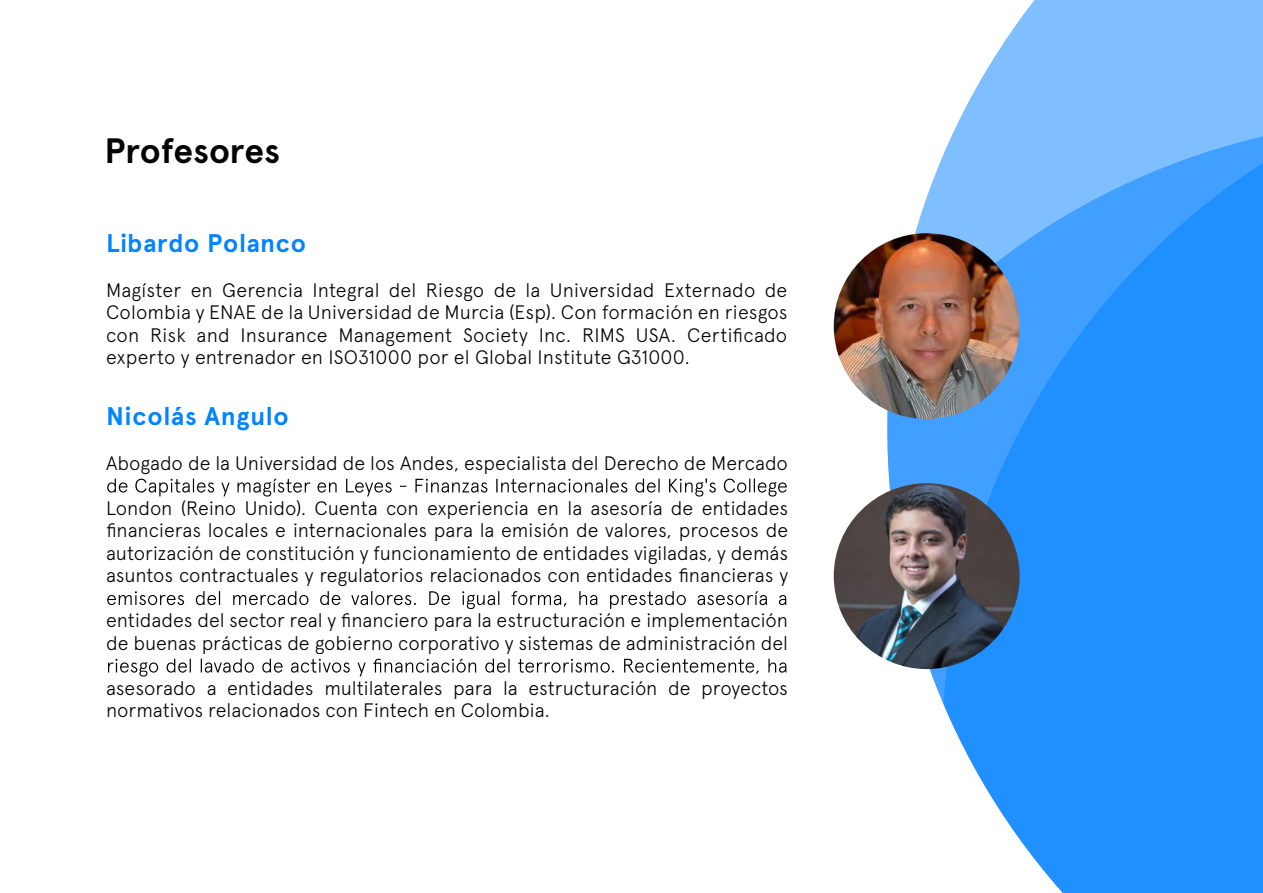
<style>
.page{position:relative;width:1263px;height:893px;background:#fff}
.page>*{position:absolute;margin:0;border:0;box-sizing:border-box;transform-origin:0 0}
.t1{font:700 35.25px "Apercu";color:#040202}
.t2{font:700 25.5px "Apercu";letter-spacing:.025em;color:#0084ff}
.t3{font:300 19.5px/22.5px "Apercu";letter-spacing:-.005em;color:#040202;text-align:justify}
</style>
<div class="page">
<svg style="left:887px;top:0;width:376px;height:893px;background:#55a9fe"></svg>
<img style="left:834px;top:233px;width:185px;height:186px;border-radius:93px">
<svg style="left:107px;top:479px;width:680px;height:18px"></svg>
<svg style="left:107px;top:591px;width:679px;height:18px"></svg>
<svg style="left:108px;top:659px;width:678px;height:18px"></svg>
<img style="left:834px;top:483px;width:185px;height:186px;border-radius:93px">
<h1 class="t1" style="left:104px;top:129px;width:177px">Profesores</h1>
<h2 class="t2" style="left:106px;top:228px;width:202px">Libardo Polanco</h2>
<p class="t3" style="left:106px;top:279px;width:683px">Magíster en Gerencia Integral del Riesgo de la Universidad Externado de Colombia y ENAE de la Universidad de Murcia (Esp). Con formación en riesgos con Risk and Insurance Management Society Inc. RIMS USA. Certificado experto y entrenador en ISO31000 por el Global Institute G31000.</p>
<h2 class="t2" style="left:106px;top:400px;width:184px">Nicolás Angulo</h2>
<p class="t3" style="left:106px;top:452px;width:683px">Abogado de la Universidad de los Andes, especialista del Derecho de Mercado</p>
<p class="t3" style="left:106px;top:497px;width:684px">London (Reino Unido). Cuenta con experiencia en la asesoría de entidades financieras locales e internacionales para la emisión de valores, procesos de autorización de constitución y funcionamiento de entidades vigiladas, y demás asuntos contractuales y regulatorios relacionados con entidades financieras y</p>
<p class="t3" style="left:106px;top:609px;width:683px">entidades del sector real y financiero para la estructuración e implementación de buenas prácticas de gobierno corporativo y sistemas de administración del</p>
<p class="t3" style="left:106px;top:677px;width:683px">asesorado a entidades multilaterales para la estructuración de proyectos normativos relacionados con Fintech en Colombia.</p>
</div>
